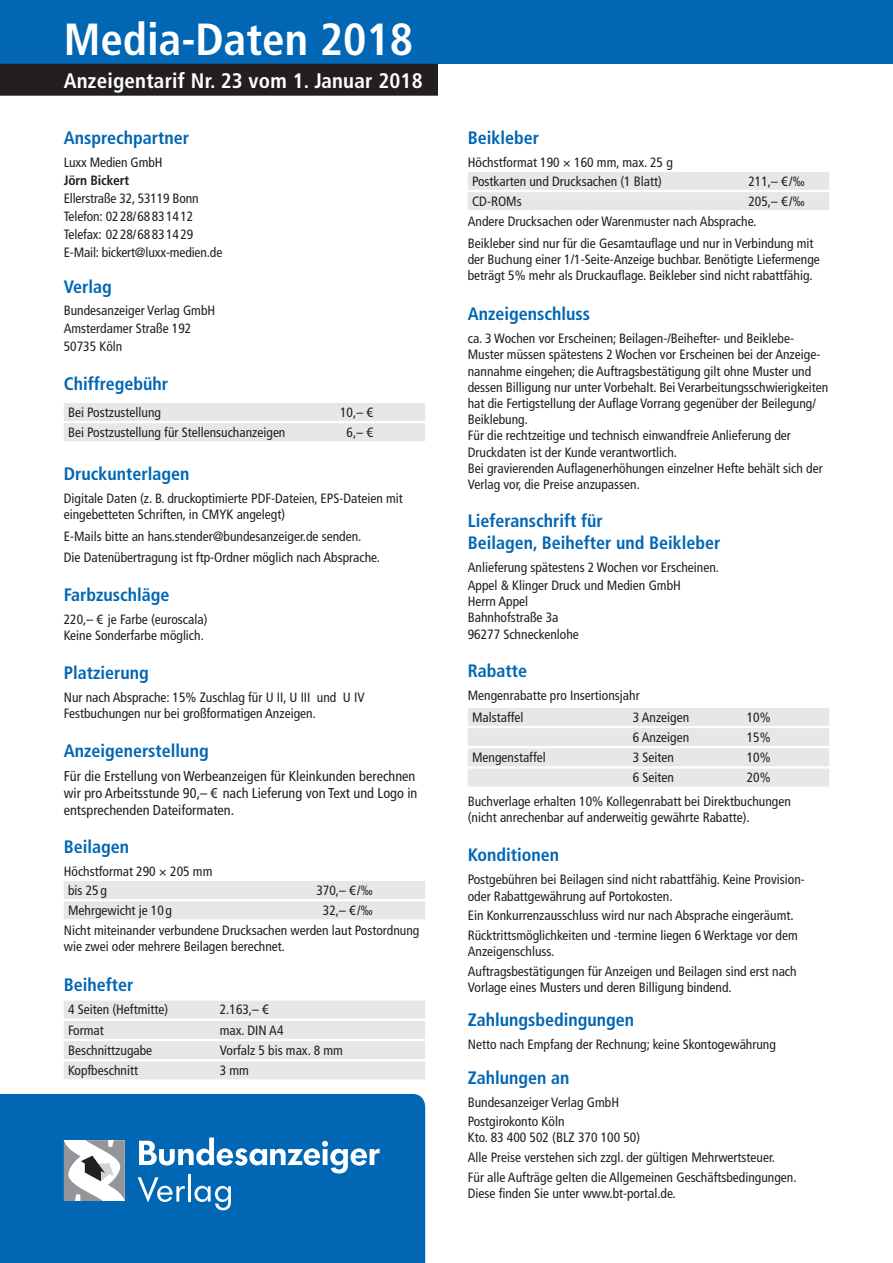
<style>
.page{position:relative;width:893px;height:1263px;background:#fff}
.page>*{position:absolute;margin:0;border:0;box-sizing:border-box;transform-origin:0 0}
.t1{font:700 condensed 45px "Frutiger";color:#fff}
.t2{font:700 condensed 21px "Frutiger";letter-spacing:.01em;color:#fff}
.t3{font:700 condensed 18px/21.6px "Frutiger";color:#0166b3}
.t4{font:condensed 14.25px/17.1px "Frutiger";color:#231f20}
.t5{font:condensed 13.5px/16.2px "Frutiger";color:#231f20}
.t6{font:700 condensed 13.5px "Frutiger";letter-spacing:-.01em;color:#231f20}
.s1{font-family:"Frutiger LT"}
</style>
<div class="page">
<div style="left:0;top:1094px;width:425px;height:169px;background:#0166b3"></div>
<svg style="left:138px;top:1137px;width:242px;height:73px;background:#3082c1"></svg>
<svg style="left:64px;top:1140px;width:61px;height:61px"></svg>
<div style="left:64px;top:403px;width:361px;height:18px;background:#e6e7e9"></div>
<div style="left:64px;top:423px;width:361px;height:18px;background:#e6e7e9"></div>
<div style="left:64px;top:881px;width:361px;height:18px;background:#e6e7e9"></div>
<div style="left:64px;top:901px;width:361px;height:18px;background:#e6e7e9"></div>
<div style="left:64px;top:1001px;width:361px;height:18px;background:#e6e7e9"></div>
<div style="left:64px;top:1021px;width:361px;height:18px;background:#e6e7e9"></div>
<div style="left:64px;top:1041px;width:361px;height:18px;background:#e6e7e9"></div>
<div style="left:64px;top:1061px;width:361px;height:18px;background:#e6e7e9"></div>
<div style="left:468px;top:172px;width:361px;height:18px;background:#e6e7e9"></div>
<div style="left:468px;top:192px;width:361px;height:18px;background:#e6e7e9"></div>
<div style="left:468px;top:708px;width:361px;height:18px;background:#e6e7e9"></div>
<div style="left:468px;top:728px;width:361px;height:18px;background:#e6e7e9"></div>
<div style="left:468px;top:748px;width:361px;height:18px;background:#e6e7e9"></div>
<div style="left:468px;top:768px;width:361px;height:18px;background:#e6e7e9"></div>
<div style="left:0;top:0;width:893px;height:64px;background:#0166b3"></div>
<div style="left:0;top:64px;width:438px;height:32px;background:#231f20"></div>
<h1 class="t1" style="left:64px;top:12px;width:351px">Media-Daten 2018</h1>
<h2 class="t2" style="left:64px;top:68px;width:360px">Anzeigentarif Nr. 23 vom 1. Januar 2018</h2>
<h3 class="t3" style="left:64px;top:127px;width:127px">Ansprechpartner</h3>
<p class="t5" style="left:64px;top:154px;width:100px">Luxx Medien GmbH</p>
<p class="t6" style="left:64px;top:172px;width:67px">Jörn Bickert</p>
<p class="t5" style="left:64px;top:189px;width:160px;line-height:18px">Ellerstraße 32, 53119 Bonn<br>Telefon: 0228/68831412<br>Telefax: 0228/68831429<br>E-Mail: bickert@luxx-medien.de</p>
<h3 class="t3" style="left:64px;top:276px;width:50px">Verlag</h3>
<p class="t5" style="left:64px;top:302px;width:153px;line-height:18px">Bundesanzeiger Verlag GmbH<br>Amsterdamer Straße 192<br>50735 Köln</p>
<h3 class="t3" style="left:64px;top:373px;width:106px">Chiffregebühr</h3>
<p class="t5" style="left:68px;top:404px;width:94px">Bei Postzustellung</p>
<p class="t5" style="left:340px;top:404px;width:34px">10,– <span class="s1">€</span></p>
<p class="t5" style="left:68px;top:424px;width:219px">Bei Postzustellung für Stellensuchanzeigen</p>
<p class="t5" style="left:347px;top:424px;width:28px">6,– <span class="s1">€</span></p>
<h3 class="t3" style="left:64px;top:463px;width:127px">Druckunterlagen</h3>
<p class="t5" style="left:64px;top:490px;width:341px">Digitale Daten (z. B. druckoptimierte PDF-Dateien, EPS-Dateien mit eingebetteten Schriften, in CMYK angelegt)</p>
<p class="t5" style="left:64px;top:525px;width:318px;line-height:21.8px">E-Mails bitte an hans.stender@bundesanzeiger.de senden.<br>Die Datenübertragung ist ftp-Ordner möglich nach Absprache.</p>
<h3 class="t3" style="left:64px;top:584px;width:107px">Farbzuschläge</h3>
<p class="t5" style="left:64px;top:611px;width:145px">220,– <span class="s1">€</span> je Farbe (euroscala)<br>Keine Sonderfarbe möglich.</p>
<h3 class="t3" style="left:64px;top:662px;width:87px">Platzierung</h3>
<p class="t5" style="left:64px;top:689px;width:302px">Nur nach Absprache: 15% Zuschlag für U II, U III und U IV<br>Festbuchungen nur bei großformatigen Anzeigen.</p>
<h3 class="t3" style="left:64px;top:740px;width:146px">Anzeigenerstellung</h3>
<p class="t4" style="left:64px;top:767px;width:355px">Für die Erstellung von Werbeanzeigen für Kleinkunden berechnen wir pro Arbeitsstunde 90,– <span class="s1">€</span> nach Lieferung von Text und Logo in entsprechenden Dateiformaten.</p>
<h3 class="t3" style="left:64px;top:836px;width:67px">Beilagen</h3>
<p class="t5" style="left:68px;top:863px;width:146px;line-height:18.3px;text-indent:-4px">Höchstformat 290 × 205 mm bis 25 g</p>
<p class="t5" style="left:316px;top:882px;width:58px">370,– <span class="s1">€</span> /‰</p>
<p class="t5" style="left:68px;top:902px;width:106px">Mehrgewicht je 10 g</p>
<p class="t5" style="left:64px;top:900px;width:357px;line-height:20.2px;text-indent:259px">32,– <span class="s1">€</span> /‰<br>Nicht miteinander verbundene Drucksachen werden laut Postordnung</p>
<p class="t5" style="left:64px;top:939px;width:223px">wie zwei oder mehrere Beilagen berechnet.</p>
<h3 class="t3" style="left:64px;top:974px;width:71px">Beihefter</h3>
<p class="t5" style="left:68px;top:1002px;width:102px">4 Seiten (Heftmitte)</p>
<p class="t5" style="left:220px;top:1002px;width:50px">2.163,– <span class="s1">€</span></p>
<p class="t5" style="left:68px;top:1022px;width:37px">Format</p>
<p class="t5" style="left:220px;top:1022px;width:65px">max. DIN A4</p>
<p class="t5" style="left:68px;top:1042px;width:86px">Beschnittzugabe</p>
<p class="t5" style="left:220px;top:1042px;width:125px">Vorfalz 5 bis max. 8 mm</p>
<p class="t5" style="left:68px;top:1062px;width:71px">Kopfbeschnitt</p>
<p class="t5" style="left:220px;top:1062px;width:31px">3 mm</p>
<h3 class="t3" style="left:468px;top:127px;width:73px">Beikleber</h3>
<p class="t5" style="left:468px;top:154px;width:207px;line-height:18.3px;text-align:center">Höchstformat 190 × 160 mm, max. 25 g<br>Postkarten und Drucksachen (1 Blatt)</p>
<p class="t5" style="left:748px;top:173px;width:58px">211,– <span class="s1">€</span> /‰</p>
<p class="t5" style="left:468px;top:191px;width:339px;line-height:20.2px;text-indent:281px">205,– <span class="s1">€</span> /‰<br>Andere Drucksachen oder Warenmuster nach Absprache.</p>
<p class="t5" style="left:468px;top:235px;width:354px">Beikleber sind nur für die Gesamtauflage und nur in Verbindung mit der Buchung einer 1/1-Seite-Anzeige buchbar. Benötigte Liefermenge beträgt 5% mehr als Druckauflage. Beikleber sind nicht rabattfähig.</p>
<h3 class="t3" style="left:468px;top:303px;width:124px">Anzeigenschluss</h3>
<p class="t5" style="left:468px;top:330px;width:362px">ca. 3 Wochen vor Erscheinen; Beilagen-/Beihefter- und Beiklebe-Muster müssen spätestens 2 Wochen vor Erscheinen bei der Anzeige&shy;nannahme eingehen; die Auftragsbestätigung gilt ohne Muster und dessen Billigung nur unter Vorbehalt. Bei Verarbeitungsschwierigkeiten hat die Fertigstellung der Auflage Vorrang gegenüber der Beilegung/ Beiklebung.<br>Für die rechtzeitige und technisch einwandfreie Anlieferung der Druckdaten ist der Kunde verantwortlich.<br>Bei gravierenden Auflagenerhöhungen einzelner Hefte behält sich der Verlag vor, die Preise anzupassen.</p>
<h3 class="t3" style="left:468px;top:510px;width:254px">Lieferanschrift für<br>Beilagen, Beihefter und Beikleber</h3>
<p class="t5" style="left:468px;top:558px;width:253px;line-height:18.3px">Anlieferung spätestens 2 Wochen vor Erscheinen.<br>Appel &amp; Klinger Druck und Medien GmbH</p>
<p class="t5" style="left:468px;top:593px;width:113px">Herrn Appel<br>Bahnhofstraße 3a<br>96277 Schneckenlohe</p>
<h3 class="t3" style="left:468px;top:660px;width:61px">Rabatte</h3>
<p class="t5" style="left:472px;top:684px;width:169px;line-height:21.8px;text-indent:-4px">Mengenrabatte pro Insertionsjahr<br>Malstaffel</p>
<p class="t5" style="left:472px;top:193px;width:51px">CD-ROMs</p>
<p class="t5" style="left:633px;top:709px;width:58px">3 Anzeigen</p>
<p class="t5" style="left:747px;top:709px;width:25px">10%</p>
<p class="t5" style="left:633px;top:729px;width:58px">6 Anzeigen</p>
<p class="t5" style="left:747px;top:729px;width:25px">15%</p>
<p class="t5" style="left:472px;top:749px;width:75px">Mengenstaffel</p>
<p class="t5" style="left:633px;top:749px;width:43px">3 Seiten</p>
<p class="t5" style="left:747px;top:749px;width:25px">10%</p>
<p class="t5" style="left:633px;top:770px;width:43px">6 Seiten</p>
<p class="t5" style="left:468px;top:766px;width:325px;line-height:23.9px;text-indent:279px">20%<br>Buchverlage erhalten 10% Kollegenrabatt bei Direktbuchungen</p>
<p class="t5" style="left:468px;top:810px;width:283px">(nicht anrechenbar auf anderweitig gewährte Rabatte).</p>
<h3 class="t3" style="left:468px;top:844px;width:93px">Konditionen</h3>
<p class="t5" style="left:468px;top:872px;width:339px">Postgebühren bei Beilagen sind nicht rabattfähig. Keine Provision&shy;oder Rabattgewährung auf Portokosten.</p>
<p class="t5" style="left:468px;top:906px;width:332px;line-height:19.6px">Ein Konkurrenzausschluss wird nur nach Absprache eingeräumt.<br>Rücktrittsmöglichkeiten und -termine liegen 6 Werktage vor dem</p>
<p class="t5" style="left:468px;top:941px;width:330px;line-height:19.6px">Anzeigenschluss.<br>Auftragsbestätigungen für Anzeigen und Beilagen sind erst nach</p>
<p class="t5" style="left:468px;top:979px;width:266px">Vorlage eines Musters und deren Billigung bindend.</p>
<h3 class="t3" style="left:468px;top:1009px;width:168px">Zahlungsbedingungen</h3>
<p class="t5" style="left:468px;top:1036px;width:310px">Netto nach Empfang der Rechnung; keine Skontogewährung</p>
<h3 class="t3" style="left:468px;top:1066px;width:103px">Zahlungen an</h3>
<p class="t5" style="left:468px;top:1092px;width:153px;line-height:19.6px">Bundesanzeiger Verlag GmbH<br>Postgirokonto Köln</p>
<p class="t5" style="left:468px;top:1128px;width:330px;line-height:19.6px">Kto. 83 400 502 (BLZ 370 100 50)<br>Alle Preise verstehen sich zzgl. der gültigen Mehrwertsteuer.<br>Für alle Aufträge gelten die Allgemeinen Geschäftsbedingungen.</p>
<p class="t5" style="left:468px;top:1185px;width:210px">Diese finden Sie unter www.bt-portal.de.</p>
</div>
